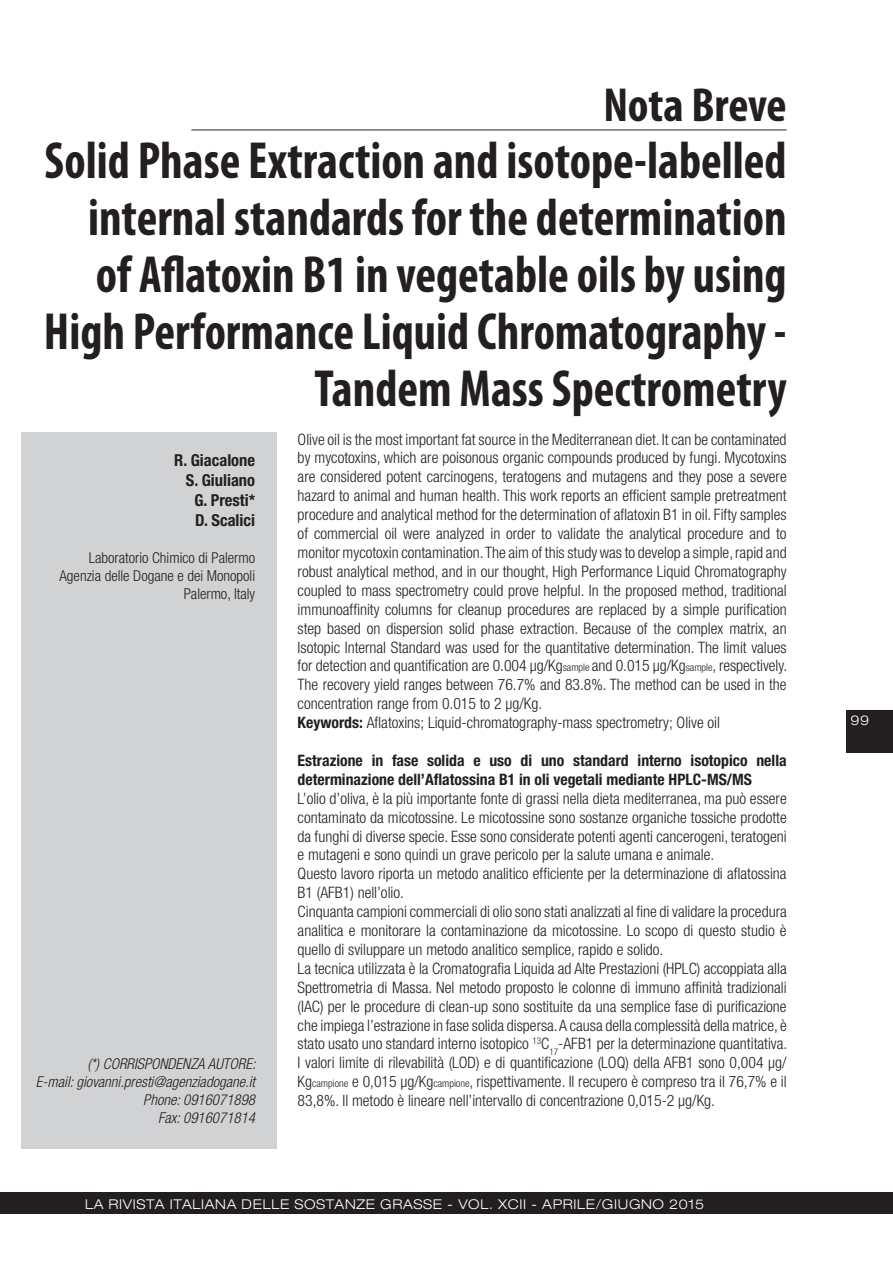
<style>
.page{position:relative;width:893px;height:1263px;background:#fff}
.page>*{position:absolute;margin:0;border:0;box-sizing:border-box;transform-origin:0 0}
.t1{font:700 condensed 52.5px/57px "Myriad Pro";color:#231f20;text-align:right;scale:.94 1}
.t2{font:700 condensed 48px "Myriad Pro";color:#231f20}
.t3{font:700 condensed 16.5px/19.8px "Helvetica Neue";color:#231f20;text-align:right}
.t4{font:300 condensed 15.75px/18.9px "Helvetica Neue";color:#231f20}
.t5{font:700 condensed 15.75px/18.9px "Helvetica Neue";color:#231f20}
.t6{font:italic 300 condensed 15px/18px "Helvetica Neue";color:#231f20;text-align:right}
.t7{font:300 condensed 15px/18px "Helvetica Neue";color:#231f20;text-align:right}
.t8{font:300 expanded 13.5px "Helvetica Neue";letter-spacing:.05em;color:#fff}
.s1{font-size:10.5px}
.s2{font-weight:700}
</style>
<div class="page">
<div style="left:0;top:1193px;width:893px;height:21px;background:#231f20"></div>
<div style="left:846px;top:710px;width:47px;height:43px;background:#231f20"></div>
<div style="left:21px;top:432px;width:255px;height:716px;background:#d1d2d4"></div>
<hr style="left:191px;top:130px;width:596px;height:1px;background:#231f20">
<h2 class="t2" style="left:603px;top:75px;width:185px">Nota Breve</h2>
<h1 class="t1" style="left:44px;top:131px;width:792px">Solid Phase Extraction and isotope-labelled internal standards for the determination of Aflatoxin B1 in vegetable oils by using High Performance Liquid Chromatography - Tandem Mass Spectrometry</h1>
<p class="t4" style="left:298px;top:429px;width:491px">Olive oil is the most important fat source in the Mediterranean diet. It can be contaminated by mycotoxins, which are poisonous organic compounds produced by fungi. Mycotoxins are considered potent carcinogens, teratogens and mutagens and they pose a severe hazard to animal and human health. This work reports an efficient sample pretreatment procedure and analytical method for the determination of aflatoxin B1 in oil. Fifty samples of commercial oil were analyzed in order to validate the analytical procedure and to monitor mycotoxin contamination. The aim of this study was to develop a simple, rapid and robust analytical method, and in our thought, High Performance Liquid Chromatography coupled to mass spectrometry could prove helpful. In the proposed method, traditional immunoaffinity columns for cleanup procedures are replaced by a simple purification step based on dispersion solid phase extraction. Because of the complex matrix, an Isotopic Internal Standard was used for the quantitative determination. The limit values for detection and quantification are 0.004 µg/Kg<span class="s1">sample</span> and 0.015 µg/Kg<span class="s1">sample</span>, respectively.<br>The recovery yield ranges between 76.7% and 83.8%. The method can be used in the concentration range from 0.015 to 2 µg/Kg.<br><span class="s2">Keywords:</span> Aflatoxins; Liquid-chromatography-mass spectrometry; Olive oil</p>
<p class="t5" style="left:298px;top:751px;width:491px">Estrazione in fase solida e uso di uno standard interno isotopico nella determinazione dell’Aflatossina B1 in oli vegetali mediante HPLC-MS/MS</p>
<p class="t4" style="left:298px;top:788px;width:491px">L’olio d’oliva, è la più importante fonte di grassi nella dieta mediterranea, ma può essere contaminato da micotossine. Le micotossine sono sostanze organiche tossiche prodotte da funghi di diverse specie. Esse sono considerate potenti agenti cancerogeni, teratogeni e mutageni e sono quindi un grave pericolo per la salute umana e animale.<br>Questo lavoro riporta un metodo analitico efficiente per la determinazione di aflatossina B1 (AFB1) nell’olio.<br>Cinquanta campioni commerciali di olio sono stati analizzati al fine di validare la procedura analitica e monitorare la contaminazione da micotossine. Lo scopo di questo studio è quello di sviluppare un metodo analitico semplice, rapido e solido.<br>La tecnica utilizzata è la Cromatografia Liquida ad Alte Prestazioni (HPLC) accoppiata alla Spettrometria di Massa. Nel metodo proposto le colonne di immuno affinità tradizionali (IAC) per le procedure di clean-up sono sostituite da una semplice fase di purificazione che impiega l’estrazione in fase solida dispersa. A causa della complessità della matrice, è stato usato uno standard interno isotopico <sup>13</sup>C<sub>17</sub>-AFB1 per la determinazione quantitativa.<br>I valori limite di rilevabilità (LOD) e di quantificazione (LOQ) della AFB1 sono 0,004 µg/ Kg<span class="s1">campione</span> e 0,015 µg/Kg<span class="s1">campione</span>, rispettivamente. Il recupero è compreso tra il 76,7% e il 83,8%. Il metodo è lineare nell’intervallo di concentrazione 0,015-2 µg/Kg.</p>
<p class="t3" style="left:174px;top:450px;width:82px">R. Giacalone<br>S. Giuliano<br>G. Presti*<br>D. Scalici</p>
<p class="t7" style="left:59px;top:549px;width:197px">Laboratorio Chimico di Palermo<br>Agenzia delle Dogane e dei Monopoli<br>Palermo, Italy</p>
<p class="t6" style="left:36px;top:1055px;width:221px">(*) CORRISPONDENZA AUTORE:<br>E-mail: giovanni.presti@agenziadogane.it<br>Phone: 0916071898<br>Fax: 0916071814</p>
<p class="t8" style="left:85px;top:1196px;width:557px">LA RIVISTA ITALIANA DELLE SOSTANZE GRASSE - VO L. XCII - APRI LE/GI UGNO</p>
<p class="t8" style="left:669px;top:1196px;width:37px">2015</p>
<p class="t8" style="left:850px;top:712px;width:20px">99</p>
</div>
